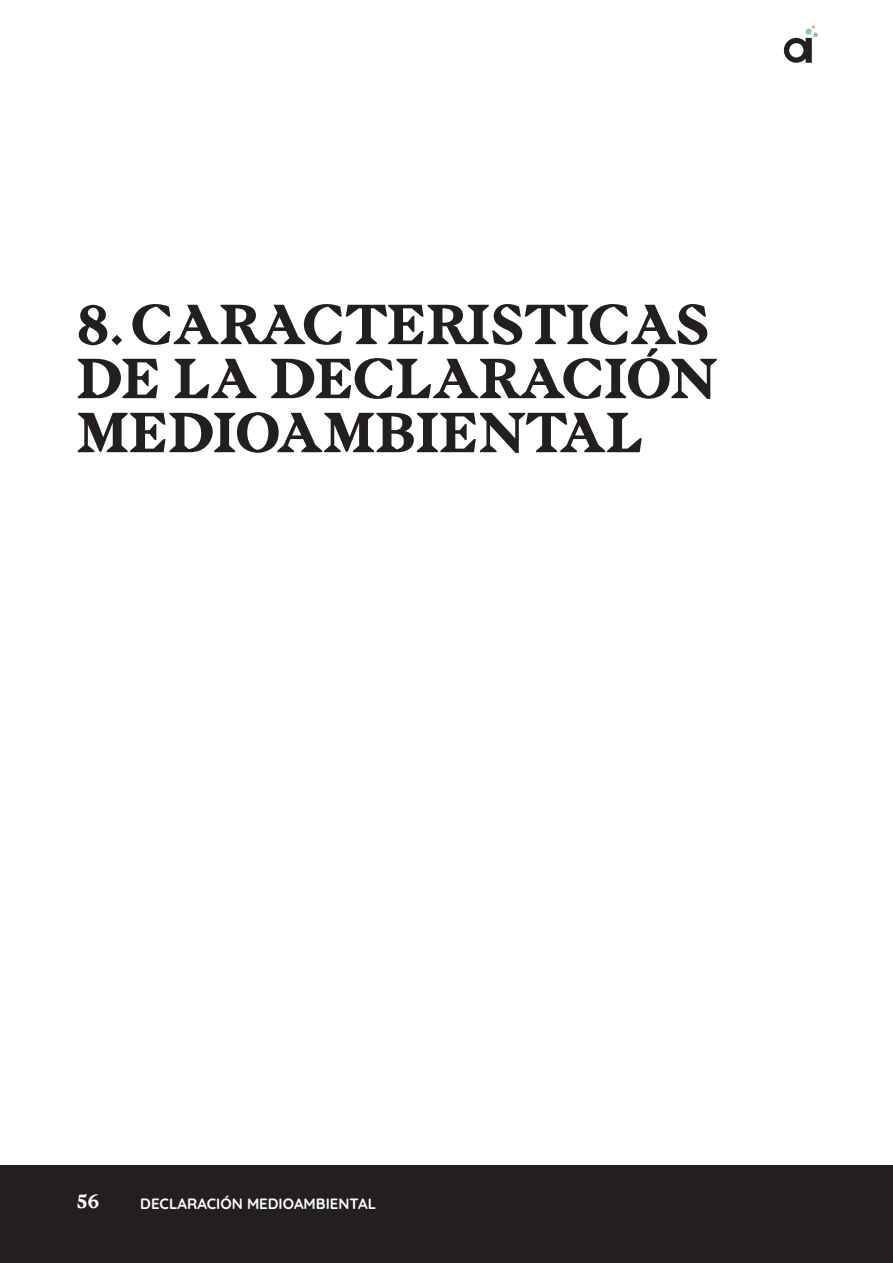
<style>
.page{position:relative;width:893px;height:1263px;background:#fff}
.page>*{position:absolute;margin:0;border:0;box-sizing:border-box;transform-origin:0 0}
.t1{font:700 52.5px/54px "HK Kontrast";letter-spacing:-.015em;color:#231f20}
.t2{font:700 18px "HK Kontrast";color:#fff}
.t3{font:700 15px "Quicksand";color:#fff}
</style>
<div class="page">
<div style="left:1px;top:1165px;width:892px;height:97px;background:#231f20"></div>
<svg style="left:784px;top:26px;width:34px;height:37px"></svg>
<p class="t1" style="left:77px;top:298px;width:642px">8.CARACTERISTICAS<br>DE LA DECLARACIÓN<br>MEDIOAMBIENTAL</p>
<p class="t2" style="left:77px;top:1190px;width:24px">56</p>
<p class="t3" style="left:140px;top:1192px;width:237px">DECLARACIÓN MEDIOAMBIENTAL</p>
</div>
